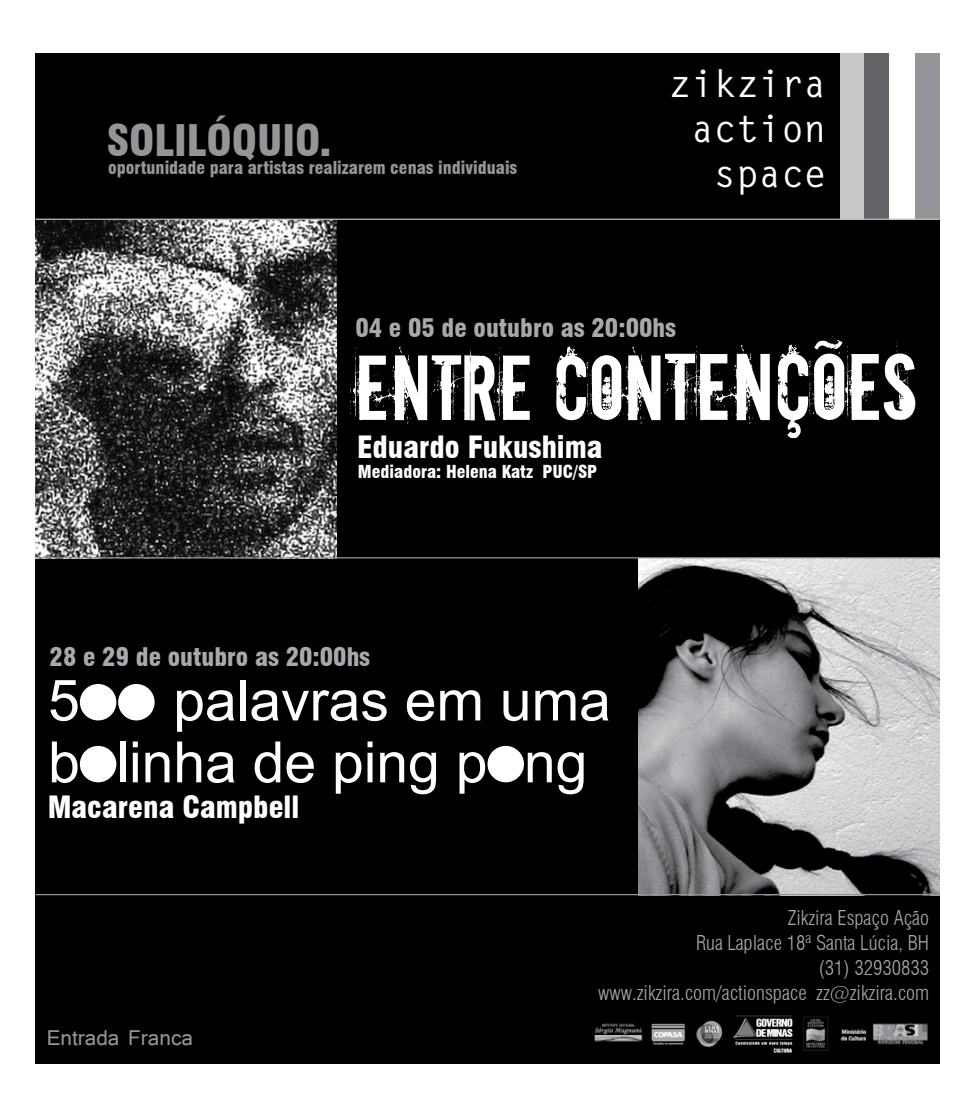
<style>
.page{position:relative;width:975px;height:1099px;background:#fff}
.page>*{position:absolute;margin:0;border:0;box-sizing:border-box;transform-origin:0 0}
.t1{font:87.5px "Downcome";color:#fff}
.t2{font:57px/61.9px "Arial";color:#fff}
.t3{font:900 condensed 42.5px "Swiss 721 BT";color:#939598}
.t4{font:700 37.5px/45px "Letter Gothic Std";color:#fff;text-align:right}
.t5{font:900 condensed 30px "Swiss 721 BT";color:#fff}
.t6{font:900 condensed 25px "Swiss 721 BT";color:#a7a9ac}
.t7{font:22.5px "Shruti";color:#939598}
.t8{font:300 condensed 20px/25px "Swiss 721 BT";color:#a7a9ac;text-align:right}
.t9{font:900 condensed 17.5px "Swiss 721 BT";color:#939598}
.t10{font:900 condensed 17.5px "Swiss 721 BT";color:#fff}
.s1{font-size:89.62px}
</style>
<div class="page">
<div style="left:35px;top:53px;width:904px;height:1010px;background:#000"></div>
<img style="left:35px;top:220px;width:302px;height:337px">
<img style="left:638px;top:558px;width:301px;height:336px">
<hr style="left:35px;top:894px;width:904px;height:1px;background:#939598">
<div style="left:80px;top:684px;width:36px;height:36px;background:#fff;border-radius:50%"></div>
<div style="left:118px;top:684px;width:37px;height:36px;background:#fff;border-radius:50%"></div>
<div style="left:80px;top:745px;width:36px;height:37px;background:#fff;border-radius:50%"></div>
<div style="left:487px;top:745px;width:37px;height:37px;background:#fff;border-radius:50%"></div>
<div style="left:840px;top:53px;width:27px;height:166px;background:#c6c8ca"></div>
<div style="left:864px;top:53px;width:26px;height:166px;background:#636467"></div>
<div style="left:914px;top:53px;width:25px;height:166px;background:#939598"></div>
<div style="left:889px;top:53px;width:25px;height:166px;background:#fff"></div>
<hr style="left:35px;top:219px;width:904px;height:1px;background:#bcbdc0">
<hr style="left:35px;top:557px;width:904px;height:1px;background:#939598">
<img style="left:594px;top:1023px;width:48px;height:19px">
<img style="left:651px;top:1023px;width:34px;height:23px">
<img style="left:696px;top:1020px;width:27px;height:28px">
<img style="left:733px;top:1015px;width:60px;height:38px">
<img style="left:803px;top:1016px;width:26px;height:35px">
<img style="left:840px;top:1023px;width:88px;height:22px">
<h3 class="t3" style="left:107px;top:115px;width:226px">SOLILÓQUIO.</h3>
<p class="t9" style="left:108px;top:157px;width:411px">oportunidade para artistas realizarem cenas individuais</p>
<h3 class="t4" style="left:668px;top:62px;width:159px">zikzira action space</h3>
<p class="t6" style="left:355px;top:313px;width:322px">04 e 05 de outubro as 20:00hs</p>
<h1 class="t1" style="left:354px;top:328px;width:564px">ENTRE CON<span class="s1">TENÇÕES</span></h1>
<h3 class="t5" style="left:357px;top:428px;width:247px">Eduardo Fukushima</h3>
<p class="t10" style="left:358px;top:461px;width:241px">Mediadora: Helena Katz PUC/SP</p>
<p class="t6" style="left:50px;top:642px;width:322px">28 e 29 de outubro as 20:00hs</p>
<h2 class="t2" style="left:48px;top:670px;width:564px;text-indent:125px">palavras em uma b linha de ping p ng</h2>
<h2 class="t2" style="left:48px;top:670px;width:33px">5</h2>
<h3 class="t5" style="left:48px;top:789px;width:253px">Macarena Campbell</h3>
<p class="t7" style="left:47px;top:1024px;width:148px">Entrada Franca</p>
<p class="t8" style="left:598px;top:904px;width:332px">Zikzira Espaço Ação<br>Rua Laplace 18ª Santa Lúcia, BH<br>(31) 32930833<br>www.zikzira.com/actionspace zz@zikzira.com</p>
</div>
